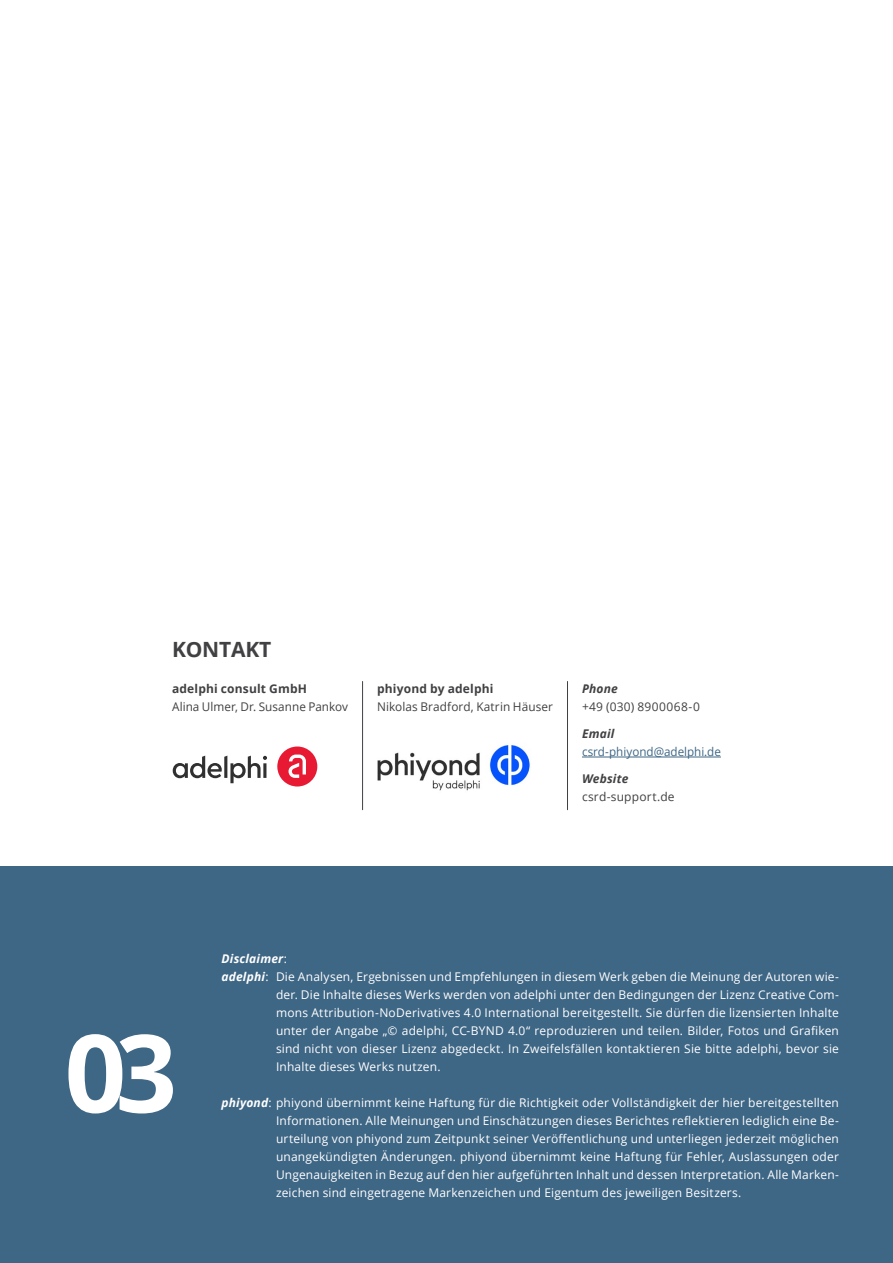
<style>
.page{position:relative;width:893px;height:1263px;background:#fff}
.page>*{position:absolute;margin:0;border:0;box-sizing:border-box;transform-origin:0 0}
.Große_Zahl{font:700 108px "Open Sans";color:#fff}
.Überschrift_Kontakt{font:700 21px "Open Sans";letter-spacing:-.01em;color:#414042}
.Kontakt{font:12px/18px "Open Sans";letter-spacing:.015em;color:#fff;text-align:justify}
.Kontakt-2{font:12px "Open Sans";letter-spacing:.01em;color:#414042}
.Kontakt-3{font:700 12px "Open Sans";letter-spacing:.015em;color:#414042}
.Kontakt-4{font:12px "Open Sans";color:#3e6685}
.Kontakt-5{font:italic 700 12px "Open Sans";letter-spacing:.015em;color:#fff}
.Kontakt-6{font:italic 700 12px "Open Sans";letter-spacing:.015em;color:#414042}
.Kontakt-7{font:12px "Open Sans";letter-spacing:.03em;color:#414042}
.s1{font-weight:400;font-style:normal}
.s2{font-weight:700;font-style:italic}
</style>
<div class="page">
<div style="left:0;top:867px;width:893px;height:396px;background:#3e6685"></div>
<svg style="left:173px;top:756px;width:94px;height:27px"></svg>
<svg style="left:277px;top:746px;width:40px;height:40px"></svg>
<img style="left:377px;top:745px;width:153px;height:46px">
<hr style="left:582px;top:757px;width:139px;height:1px;background:#3e6685">
<hr style="left:362px;top:681px;width:1px;height:129px;background:#414042">
<hr style="left:567px;top:681px;width:1px;height:129px;background:#414042">
<p class="Überschrift_Kontakt" style="left:172px;top:635px;width:101px">KONTAKT</p>
<p class="Kontakt-3" style="left:172px;top:680px;width:137px">adelphi consult GmbH</p>
<p class="Kontakt-2" style="left:172px;top:698px;width:177px">Alina Ulmer, Dr. Susanne Pankov</p>
<p class="Kontakt-3" style="left:377px;top:680px;width:118px">phiyond by adelphi</p>
<p class="Kontakt-2" style="left:377px;top:698px;width:177px">Nikolas Bradford, Katrin Häuser</p>
<p class="Kontakt-6" style="left:582px;top:680px;width:37px">Phone</p>
<p class="Kontakt-7" style="left:582px;top:698px;width:119px">+49 (030) 8900068-0</p>
<p class="Kontakt-6" style="left:582px;top:725px;width:34px">Email</p>
<p class="Kontakt-4" style="left:582px;top:743px;width:140px">csrd-phiyond@adelphi.de</p>
<p class="Kontakt-6" style="left:582px;top:770px;width:48px">Website</p>
<p class="Kontakt-2" style="left:582px;top:788px;width:94px">csrd-support.de</p>
<p class="Große_Zahl" style="left:65px;top:997px;width:114px">03</p>
<p class="Kontakt-5" style="left:221px;top:950px;width:67px">Disclaimer<span class="s1">:</span></p>
<p class="Kontakt" style="left:276px;top:967px;width:564px">Die Analysen, Ergebnissen und Empfehlungen in diesem Werk geben die Meinung der Autoren wie&shy;der. Die Inhalte dieses Werks werden von adelphi unter den Bedingungen der Lizenz Creative Com&shy;mons Attribution-NoDerivatives 4.0 International bereitgestellt. Sie dürfen die lizensierten Inhalte unter der Angabe „© adelphi, CC-BYND 4.0“ reproduzieren und teilen. Bilder, Fotos und Grafiken sind nicht von dieser Lizenz abgedeckt. In Zweifelsfällen kontaktieren Sie bitte adelphi, bevor sie Inhalte dieses Werks nutzen.</p>
<p class="Kontakt" style="left:276px;top:1093px;width:564px;text-indent:-55px"><span class="s2">phiyond</span>: phiyond übernimmt keine Haftung für die Richtigkeit oder Vollständigkeit der hier bereitgestellten Informationen. Alle Meinungen und Einschätzungen dieses Berichtes reflektieren lediglich eine Be&shy;urteilung von phiyond zum Zeitpunkt seiner Veröffentlichung und unterliegen jederzeit möglichen unangekündigten Änderungen. phiyond übernimmt keine Haftung für Fehler, Auslassungen oder Ungenauigkeiten in Bezug auf den hier aufgeführten Inhalt und dessen Interpretation. Alle Marken&shy;zeichen sind eingetragene Markenzeichen und Eigentum des jeweiligen Besitzers.</p>
<p class="Kontakt-5" style="left:221px;top:968px;width:49px">adelphi<span class="s1">:</span></p>
</div>
